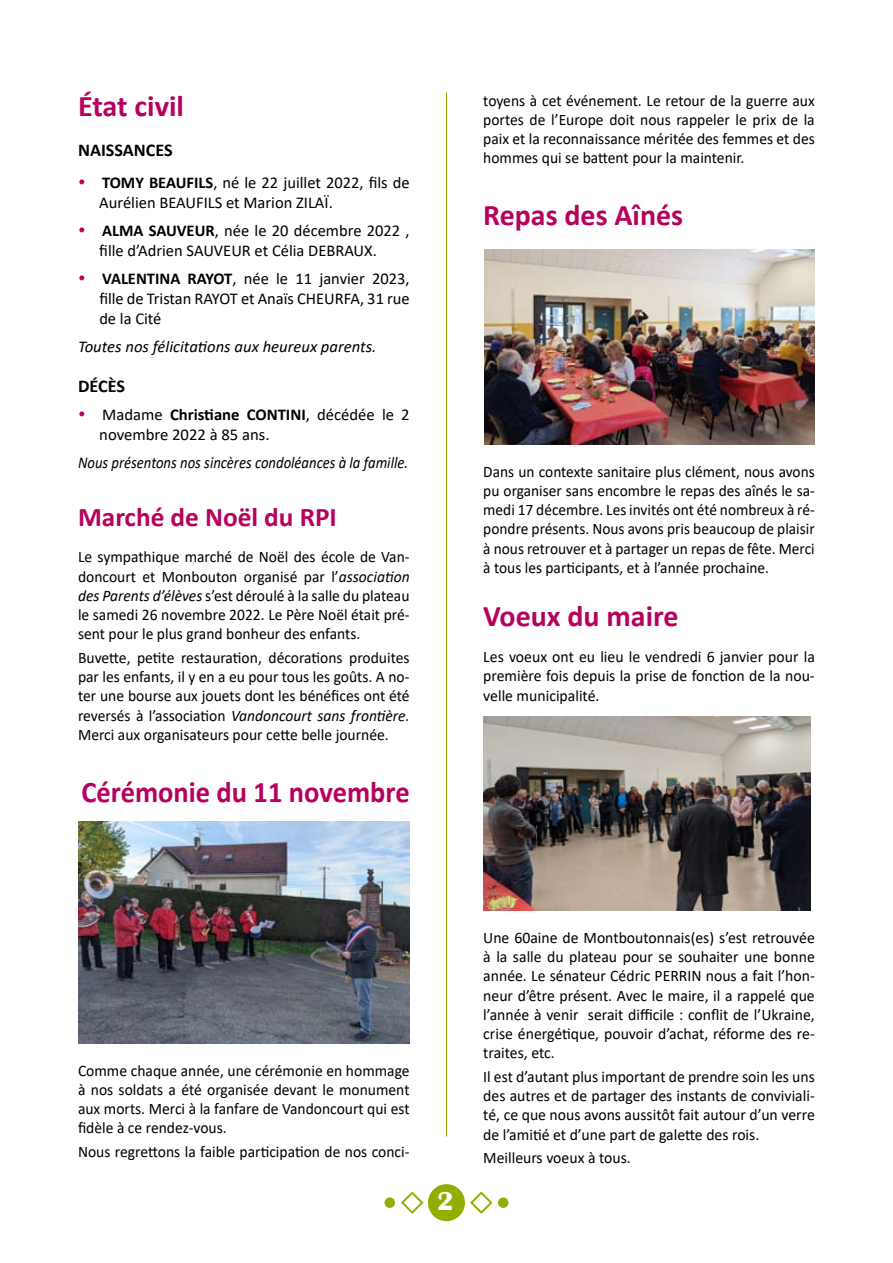
<style>
.page{position:relative;width:893px;height:1263px;background:#fff}
.page>*{position:absolute;margin:0;border:0;box-sizing:border-box;transform-origin:0 0}
.t1{font:700 30px "Calibri";color:#b6005d}
.t2{font:700 30px "Calibri";color:#b6005d;scale:.95 1}
.t3{font:700 27px "Calibri";color:#b6005d}
.t4{font:700 27px "Britannic";color:#fff}
.t5{font:700 18px "Calibri";color:#000}
.t6{font:16.5px/19.8px "Calibri";color:#000}
.t7{font:italic 16.5px "Calibri";color:#000;scale:.89 1}
.t8{font:italic 16.5px "Calibri";color:#000}
.t9{font:16.05px/19.2px "Calibri";color:#000;text-align:justify}
.t10{font:16.05px/19.2px "Calibri";color:#000;text-align:justify;scale:.96 1}
.s1{color:#b6005d}
.s2{font-weight:700}
.s3{font-style:italic}
</style>
<div class="page">
<img style="left:78px;top:822px;width:331px;height:221px">
<img style="left:485px;top:249px;width:329px;height:195px">
<img style="left:483px;top:717px;width:327px;height:194px">
<hr style="left:446px;top:92px;width:1px;height:1044px;background:#90af00">
<div style="left:428px;top:1184px;width:37px;height:37px;background:#90af00;border-radius:50%"></div>
<div style="left:498px;top:1197px;width:10px;height:11px;background:#90af00;border-radius:50%"></div>
<div style="left:384px;top:1197px;width:11px;height:11px;background:#90af00;border-radius:50%"></div>
<svg style="left:470px;top:1191px;width:23px;height:23px"></svg>
<svg style="left:401px;top:1191px;width:23px;height:23px"></svg>
<h1 class="t1" style="left:78px;top:85px;width:107px">État civil</h1>
<p class="t5" style="left:78px;top:137px;width:96px">NAISSANCES</p>
<p class="t6" style="left:99px;top:172px;width:312px;text-indent:-21px"><span class="s1">•</span> <span class="s2">TOMY BEAUFILS</span>, né le 22 juillet 2022, fils de<br>Aurélien BEAUFILS et Marion ZILAÏ.</p>
<p class="t6" style="left:99px;top:220px;width:312px;text-indent:-21px"><span class="s1">•</span> <span class="s2">ALMA SAUVEUR</span>, née le 20 décembre 2022 , fille d’Adrien SAUVEUR et Célia DEBRAUX.</p>
<p class="t6" style="left:99px;top:269px;width:312px;text-align:justify;text-indent:-21px"><span class="s1">•</span> <span class="s2">VALENTINA RAYOT</span>, née le 11 janvier 2023, fille de Tristan RAYOT et Anaïs CHEURFA, 31 rue de la Cité</p>
<p class="t8" style="left:78px;top:335px;width:300px">Toutes nos félicitations aux heureux parents.</p>
<p class="t5" style="left:78px;top:373px;width:48px">DÉCÈS</p>
<p class="t6" style="left:99px;top:404px;width:312px;text-indent:-21px"><span class="s1">•</span> Madame <span class="s2">Christiane CONTINI</span>, décédée le 2 novembre 2022 à 85 ans.</p>
<p class="t7" style="left:78px;top:451px;width:372px">Nous présentons nos sincères condoléances à la famille.</p>
<h2 class="t3" style="left:78px;top:498px;width:260px">Marché de Noël du RPI</h2>
<p class="t9" style="left:78px;top:547px;width:333px">Le sympathique marché de Noël des école de Van&shy;doncourt et Monbouton organisé par l’<span class="s3">association des Parents d’élèves</span> s’est déroulé à la salle du plateau le samedi 26 novembre 2022. Le Père Noël était pré&shy;sent pour le plus grand bonheur des enfants.</p>
<p class="t9" style="left:78px;top:648px;width:333px">Buvette, petite restauration, décorations produites par les enfants, il y en a eu pour tous les goûts. A no&shy;ter une bourse aux jouets dont les bénéfices ont été reversés à l’association <span class="s3">Vandoncourt sans frontière.<br></span>Merci aux organisateurs pour cette belle journée.</p>
<h1 class="t2" style="left:81px;top:770px;width:347px">Cérémonie du 11 novembre</h1>
<p class="t9" style="left:483px;top:90px;width:333px">toyens à cet événement. Le retour de la guerre aux portes de l’Europe doit nous rappeler le prix de la paix et la reconnaissance méritée des femmes et des hommes qui se battent pour la maintenir.</p>
<h1 class="t1" style="left:483px;top:194px;width:201px">Repas des Aînés</h1>
<p class="t10" style="left:483px;top:461px;width:347px">Dans un contexte sanitaire plus clément, nous avons pu organiser sans encombre le repas des aînés le sa&shy;medi 17 décembre. Les invités ont été nombreux à ré&shy;pondre présents. Nous avons pris beaucoup de plaisir à nous retrouver et à partager un repas de fête. Merci à tous les participants, et à l’année prochaine.</p>
<h1 class="t1" style="left:483px;top:595px;width:197px">Voeux du maire</h1>
<p class="t9" style="left:483px;top:647px;width:333px">Les voeux ont eu lieu le vendredi 6 janvier pour la première fois depuis la prise de fonction de la nou&shy;velle municipalité.</p>
<p class="t9" style="left:78px;top:1060px;width:333px">Comme chaque année, une cérémonie en hommage à nos soldats a été organisée devant le monument aux morts. Merci à la fanfare de Vandoncourt qui est fidèle à ce rendez-vous.</p>
<p class="t9" style="left:78px;top:1141px;width:333px">Nous regrettons la faible participation de nos conci-</p>
<h2 class="t4" style="left:437px;top:1186px;width:18px">2</h2>
<p class="t9" style="left:483px;top:927px;width:333px">Une 60aine de Montboutonnais(es) s’est retrouvée à la salle du plateau pour se souhaiter une bonne année. Le sénateur Cédric PERRIN nous a fait l’hon&shy;neur d’être présent. Avec le maire, il a rappelé que l’année à venir serait difficile : conflit de l’Ukraine, crise énergétique, pouvoir d’achat, réforme des re&shy;traites, etc.</p>
<p class="t9" style="left:483px;top:1066px;width:333px">Il est d’autant plus important de prendre soin les uns des autres et de partager des instants de conviviali&shy;té, ce que nous avons aussitôt fait autour d’un verre de l’amitié et d’une part de galette des rois.</p>
<p class="t9" style="left:483px;top:1148px;width:149px">Meilleurs voeux à tous.</p>
</div>
